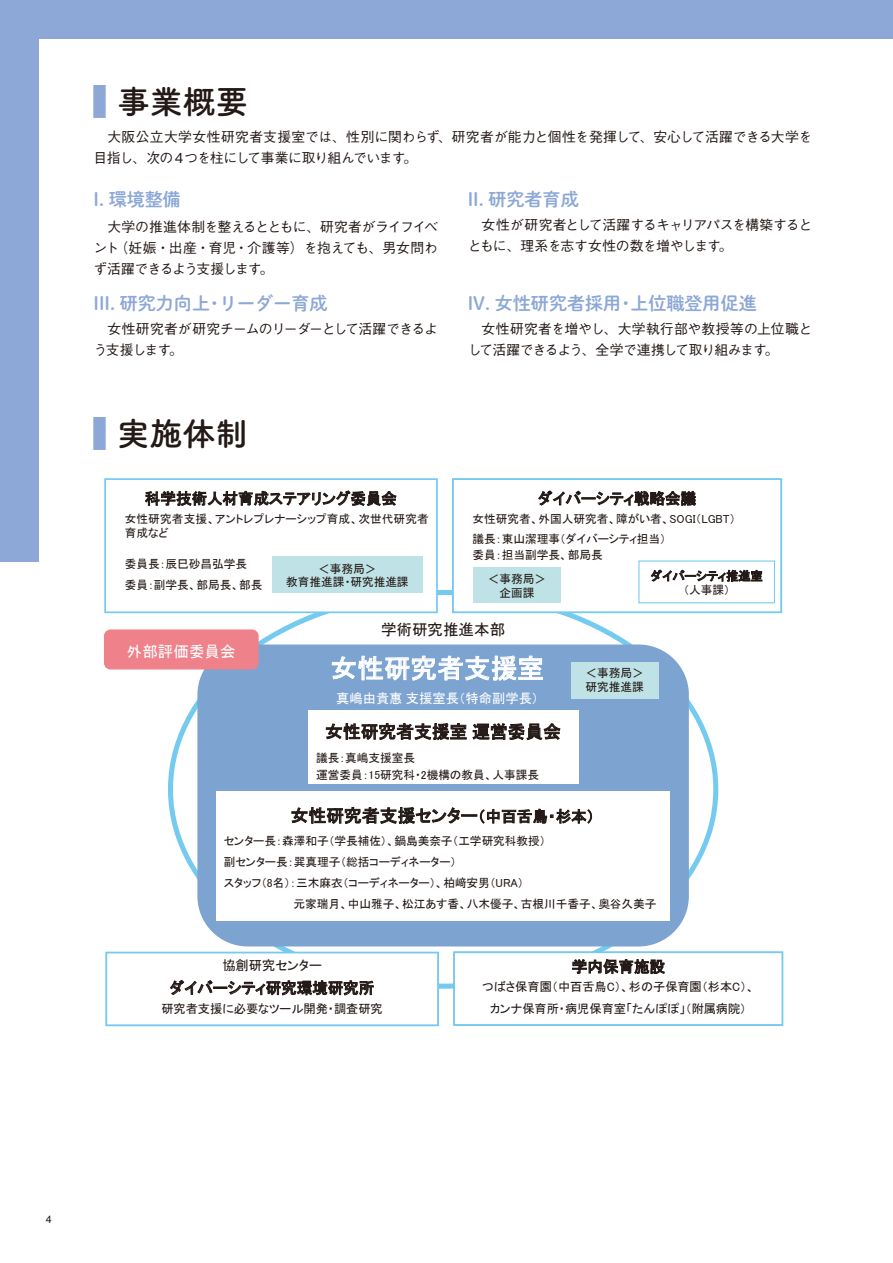
<style>
.page{position:relative;width:893px;height:1263px;background:#fff}
.page>*{position:absolute;margin:0;border:0;box-sizing:border-box;transform-origin:0 0}
.t1{font:33px "Tsuku A Rd Gothic Std B";letter-spacing:-.005em;color:#231916}
.t2{font:26.55px "MS P Gothic";letter-spacing:.005em;color:#fff}
.t3{font:18px "Shuei M Go Std B";color:#8da8d7}
.t4{font:17.7px "MS P Gothic";letter-spacing:.01em;color:#231916}
.t5{font:15.45px "MS P Gothic";color:#231916}
.t6{font:15.45px "MS P Gothic";color:#fff}
.t7{font:500 13.8px/21.3px "Gothic BBB Pr 6";letter-spacing:-.035em;color:#231916}
.t8{font:13.2px "MS P Gothic";color:#fff}
.t9{font:13.2px "MS P Gothic";color:#231916}
.t10{font:12.3px "MS P Gothic";color:#231916}
.t11{font:12.15px "MS P Gothic";color:#231916}
.t12{font:11.7px/14px "MS P Gothic";color:#231916}
.t13{font:10.65px "Helvetica";color:#231916}
.s1{color:#8da8d7}
.s2{font-size:15.45px}
</style>
<div class="page">
<div style="left:0;top:0;width:893px;height:38px;background:#8da8d7"></div>
<div style="left:0;top:0;width:38px;height:561px;background:#8da8d7"></div>
<div style="left:452px;top:478px;width:330px;height:135px;border:2px solid #74caef"></div>
<svg style="left:538px;top:490px;width:158px;height:16px"></svg>
<div style="left:473px;top:567px;width:88px;height:36px;background:#bee2e5"></div>
<div style="left:638px;top:560px;width:137px;height:43px;border:1px solid #74caef"></div>
<svg style="left:651px;top:570px;width:111px;height:12px"></svg>
<div style="left:104px;top:478px;width:334px;height:135px;border:2px solid #74caef"></div>
<svg style="left:145px;top:490px;width:252px;height:16px"></svg>
<div style="left:272px;top:556px;width:151px;height:37px;background:#bee2e5"></div>
<div style="left:197px;top:644px;width:492px;height:302px;background:#7da4d1;border-radius:50px"></div>
<svg style="left:332px;top:655px;width:211px;height:26px"></svg>
<div style="left:571px;top:662px;width:88px;height:36px;background:#bee2e5"></div>
<div style="left:308px;top:710px;width:270px;height:74px;background:#fff"></div>
<svg style="left:326px;top:723px;width:234px;height:17px"></svg>
<div style="left:216px;top:791px;width:453px;height:129px;background:#fff"></div>
<svg style="left:291px;top:807px;width:301px;height:17px"></svg>
<div style="left:104px;top:629px;width:155px;height:40px;background:#ee818a;border-radius:7px"></div>
<div style="left:453px;top:951px;width:330px;height:75px;border:2px solid #74caef"></div>
<svg style="left:572px;top:959px;width:93px;height:16px"></svg>
<div style="left:105px;top:952px;width:334px;height:74px;border:2px solid #74caef"></div>
<svg style="left:170px;top:980px;width:204px;height:15px"></svg>
<h1 class="t1" style="left:94px;top:76px;width:156px"><span class="s1">▍</span>事業概要</h1>
<p class="t7" style="left:94px;top:125px;width:720px;text-indent:14px">大阪公立大学女性研究者支援室では、性別に関わらず、研究者が能力と個性を発揮して、安心して活躍できる大学を目指し、次の４つを柱にして事業に取り組んでいます。</p>
<h3 class="t3" style="left:94px;top:186px;width:89px">I. 環境整備</h3>
<p class="t7" style="left:94px;top:215px;width:346px;text-align:justify;text-indent:14px">大学の推進体制を整えるとともに、研究者がライフイベント（妊娠・出産・育児・介護等）を抱えても、男女問わず活躍できるよう支援します。</p>
<h3 class="t3" style="left:94px;top:290px;width:235px">III. 研究力向上・リーダー育成</h3>
<p class="t7" style="left:94px;top:317px;width:346px;text-indent:14px">女性研究者が研究チームのリーダーとして活躍できるよう支援します。</p>
<h1 class="t1" style="left:94px;top:408px;width:156px"><span class="s1">▍</span>実施体制</h1>
<h3 class="t3" style="left:468px;top:186px;width:113px">II. 研究者育成</h3>
<p class="t7" style="left:468px;top:213px;width:346px;text-indent:14px">女性が研究者として活躍するキャリアパスを構築するとともに、理系を志す女性の数を増やします。</p>
<h3 class="t3" style="left:468px;top:290px;width:291px">IV. 女性研究者採用・上位職登用促進</h3>
<p class="t7" style="left:468px;top:317px;width:346px;text-indent:14px">女性研究者を増やし、大学執行部や教授等の上位職として活躍できるよう、全学で連携して取り組みます。</p>
<h3 class="t5" style="left:145px;top:491px;width:254px">科学技術人材育成ステアリング委員会</h3>
<p class="t12" style="left:125px;top:512px;width:306px">女性研究者支援、アントレプレナーシップ育成、次世代研究者育成など</p>
<p class="t12" style="left:125px;top:554px;width:139px;line-height:21px">委員長：辰巳砂昌弘学長<br>委員：副学長、部局長、部長</p>
<p class="t12" style="left:286px;top:561px;width:124px;text-align:center">＜事務局＞<br>教育推進課・研究推進課</p>
<h3 class="t5" style="left:381px;top:622px;width:126px">学術研究推進本部</h3>
<h2 class="t2" style="left:331px;top:655px;width:215px">女性研究者支援室</h2>
<p class="t8" style="left:336px;top:691px;width:204px">真嶋由貴惠支援室長（特命副学長）</p>
<h3 class="t5" style="left:538px;top:491px;width:160px">ダイバーシティ戦略会議</h3>
<p class="t12" style="left:473px;top:508px;width:264px;line-height:20.5px">女性研究者、外国人研究者、障がい者、SOGI（LGBT）議長：東山潔理事（ダイバーシティ担当）</p>
<p class="t12" style="left:488px;top:543px;width:116px;line-height:24.2px;text-indent:-15px">委員：担当副学長、部局長＜事務局＞</p>
<p class="t12" style="left:499px;top:586px;width:37px">企画課</p>
<p class="t11" style="left:651px;top:570px;width:113px">ダイバーシティ推進室</p>
<p class="t12" style="left:683px;top:583px;width:48px">（人事課）</p>
<h3 class="t6" style="left:127px;top:643px;width:110px">外部評価委員会</h3>
<p class="t12" style="left:586px;top:666px;width:60px">＜事務局＞研究推進課</p>
<h3 class="t4" style="left:325px;top:723px;width:237px">女性研究者支援室運営委員会</h3>
<p class="t12" style="left:316px;top:749px;width:225px;line-height:17.2px">議長：真嶋支援室長<br>運営委員：15研究科・2機構の教員、人事課長</p>
<h3 class="t4" style="left:291px;top:807px;width:305px">女性研究者支援センター<span class="s2">（中百舌鳥・杉本）</span></h3>
<p class="t12" style="left:224px;top:834px;width:323px">センター長：森澤和子（学長補佐）、鍋島美奈子（工学研究科教授）</p>
<p class="t12" style="left:224px;top:855px;width:234px">副センター長：巽真理子（総括コーディネーター）</p>
<p class="t12" style="left:224px;top:876px;width:301px">スタッフ（8名）：三木麻衣（コーディネーター）、柏﨑安男（URA）</p>
<p class="t12" style="left:293px;top:897px;width:365px">元家瑞月、中山雅子、松江あす香、八木優子、古根川千香子、奥谷久美子</p>
<p class="t9" style="left:222px;top:959px;width:101px">協創研究センター</p>
<h3 class="t5" style="left:170px;top:980px;width:206px">ダイバーシティ研究環境研究所</h3>
<p class="t11" style="left:161px;top:1002px;width:223px">研究者支援に必要なツール開発・調査研究</p>
<h3 class="t5" style="left:572px;top:959px;width:95px">学内保育施設</h3>
<p class="t11" style="left:482px;top:981px;width:274px">つばさ保育園（中百舌鳥C）、杉の子保育園（杉本C）、</p>
<p class="t10" style="left:490px;top:1002px;width:258px">カンナ保育所・病児保育室「たんぽぽ」（附属病院）</p>
<p class="t13" style="left:46px;top:1211px;width:7px">4</p>
</div>
